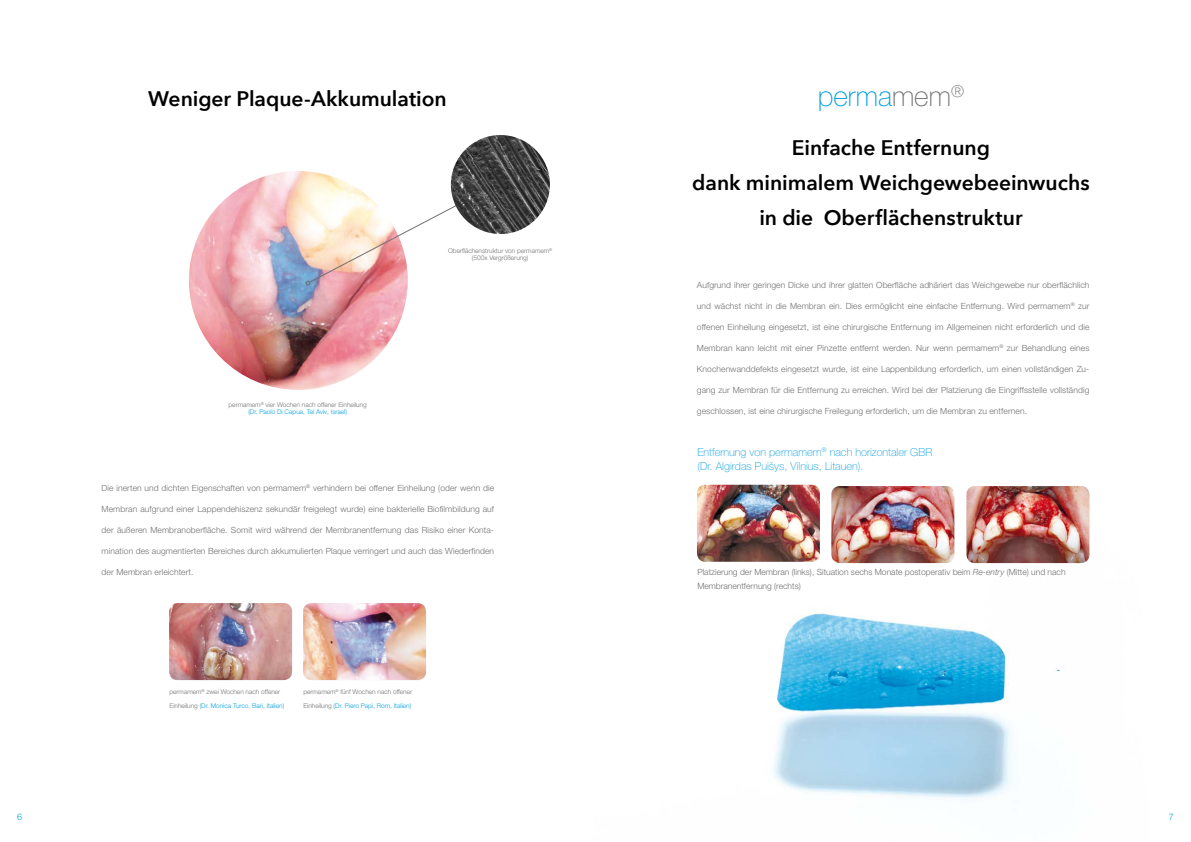
<style>
.page{position:relative;width:1191px;height:842px;background:#fff}
.page>*{position:absolute;margin:0;border:0;box-sizing:border-box;transform-origin:0 0}
.t1{font:100 28px "Helvetica Neue LT Pro";color:#009ee0}
.t2{font:600 21px/35px "Avenir Next";color:#000;text-align:center}
.t3{font:100 11px/14px "Helvetica Neue LT Pro";color:#009ee0}
.t4{font:300 9px "Helvetica Neue LT Pro";color:#009ee0}
.t5{font:300 8.5px/14px "Helvetica Neue LT Pro";letter-spacing:.01em;color:#707172}
.t6{font:300 6.5px/7px "Helvetica Neue LT Pro";color:#707172;text-align:center}
.s1{color:#707172}
.s2{color:#009ee0}
.s3{font-style:italic}
</style>
<div class="page">
<img style="left:773px;top:493px;width:317px;height:307px">
<img style="left:697px;top:485px;width:123px;height:77px">
<img style="left:169px;top:603px;width:123px;height:77px">
<img style="left:831px;top:486px;width:123px;height:77px">
<img style="left:966px;top:486px;width:123px;height:77px">
<img style="left:189px;top:171px;width:219px;height:219px;border-radius:109px">
<svg style="left:305px;top:202px;width:157px;height:84px"></svg>
<img style="left:303px;top:603px;width:123px;height:77px">
<img style="left:451px;top:135px;width:99px;height:99px;border-radius:50px">
<p class="t4" style="left:17px;top:811px;width:7px">6</p>
<h2 class="t2" style="left:148px;top:81px;width:300px">Weniger Plaque-Akkumulation</h2>
<h1 class="t1" style="left:818px;top:79px;width:148px">perma<span class="s1">mem</span><sup>®</sup></h1>
<h2 class="t2" style="left:692px;top:130px;width:399px">Einfache Entfernung<br>dank minimalem Weichgewebeeinwuchs in die Oberflächenstruktur</h2>
<p class="t6" style="left:228px;top:401px;width:140px">permamem<sup>®</sup> vier Wochen nach offener Einheilung <span class="s2">(Dr. Paolo Di Capua, Tel Aviv, Israel)</span></p>
<p class="t6" style="left:448px;top:247px;width:106px">Oberflächenstruktur von permamem<sup>® </sup>(500x Vergrößerung)</p>
<p class="t5" style="left:102px;top:481px;width:394px">Die inerten und dichten Eigenschaften von permamem<sup>®</sup> verhindern bei offener Einheilung (oder wenn die</p>
<p class="t5" style="left:102px;top:502px;width:394px">Membran aufgrund einer Lappendehiszenz sekundär freigelegt wurde) eine bakterielle Biofilmbildung auf</p>
<p class="t5" style="left:102px;top:523px;width:394px">der äußeren Membranoberfläche. Somit wird während der Membranentfernung das Risiko einer Konta-</p>
<p class="t5" style="left:102px;top:544px;width:394px">mination des augmentierten Bereiches durch akkumulierten Plaque verringert und auch das Wiederfinden</p>
<p class="t5" style="left:102px;top:565px;width:93px">der Membran erleichtert.</p>
<p class="t6" style="left:169px;top:685px;width:116px;line-height:14px;text-align:left">permamem<sup>®</sup> zwei Wochen nach offener<br>Einheilung <span class="s2">(Dr. Monica Turco, Bari, Italien)</span></p>
<p class="t6" style="left:303px;top:685px;width:110px;line-height:14px;text-align:left">permamem<sup>®</sup> fünf Wochen nach offener<br>Einheilung <span class="s2">(Dr. Piero Papi, Rom, Italien)</span></p>
<p class="t5" style="left:697px;top:278px;width:394px">Aufgrund ihrer geringen Dicke und ihrer glatten Oberfläche adhäriert das Weichgewebe nur oberflächlich</p>
<p class="t5" style="left:697px;top:299px;width:394px">und wächst nicht in die Membran ein. Dies ermöglicht eine einfache Entfernung. Wird permamem<sup>®</sup> zur</p>
<p class="t5" style="left:697px;top:320px;width:394px">offenen Einheilung eingesetzt, ist eine chirurgische Entfernung im Allgemeinen nicht erforderlich und die</p>
<p class="t5" style="left:697px;top:341px;width:394px">Membran kann leicht mit einer Pinzette entfernt werden. Nur wenn permamem<sup>®</sup> zur Behandlung eines</p>
<p class="t5" style="left:697px;top:362px;width:394px">Knochenwanddefekts eingesetzt wurde, ist eine Lappenbildung erforderlich, um einen vollständigen Zu-</p>
<p class="t5" style="left:697px;top:383px;width:394px">gang zur Membran für die Entfernung zu erreichen. Wird bei der Platzierung die Eingriffsstelle vollständig</p>
<p class="t5" style="left:697px;top:404px;width:332px">geschlossen, ist eine chirurgische Freilegung erforderlich, um die Membran zu entfernen.</p>
<p class="t3" style="left:697px;top:445px;width:236px">Entfernung von permamem<sup>®</sup> nach horizontaler GBR (Dr. Algirdas Puišys, Vilnius, Litauen).</p>
<p class="t5" style="left:697px;top:565px;width:370px">Platzierung der Membran (links), Situation sechs Monate postoperativ beim <span class="s3">Re-entry</span> (Mitte) und nach<br>Membranentfernung (rechts)</p>
<p class="t4" style="left:1169px;top:811px;width:7px">7</p>
</div>
